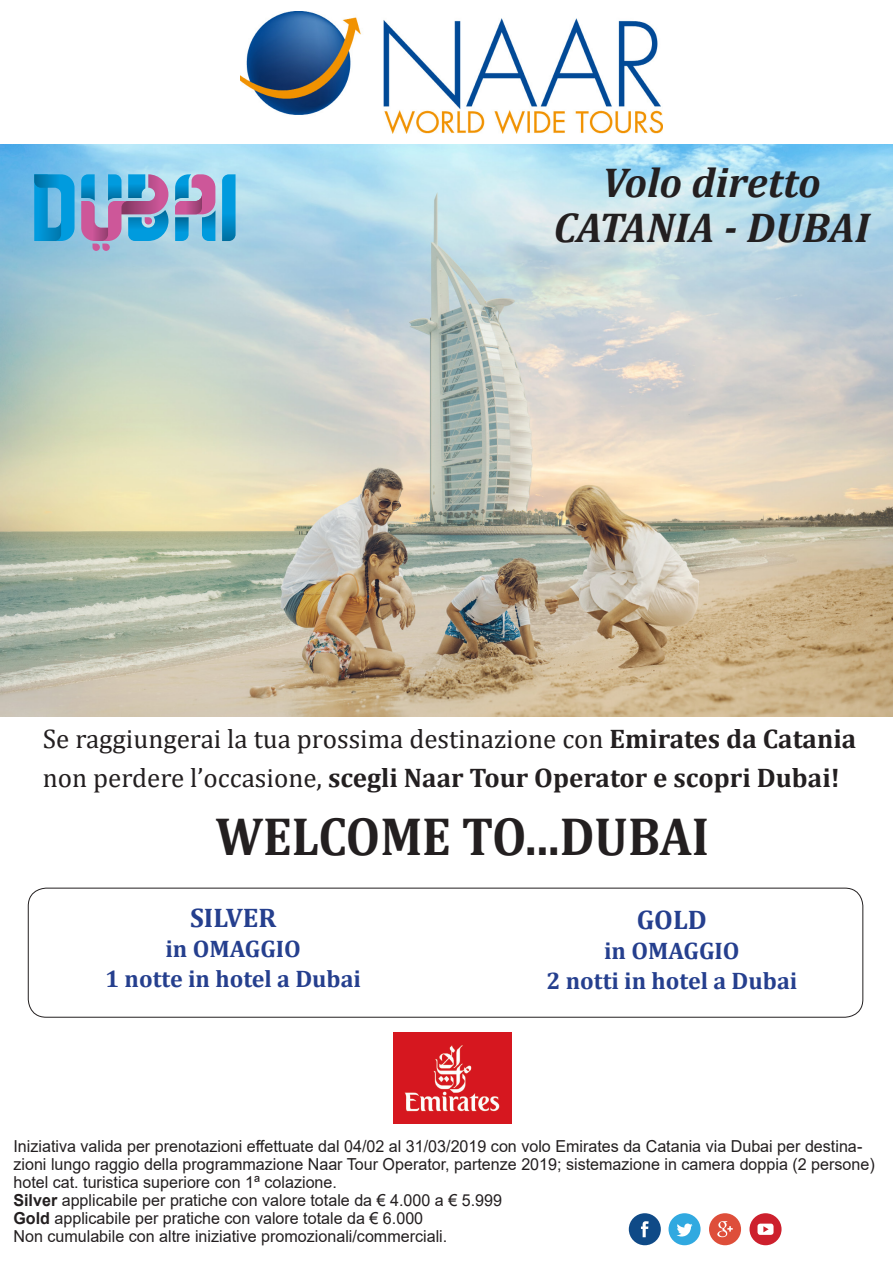
<style>
.page{position:relative;width:893px;height:1263px;background:#fff}
.page>*{position:absolute;margin:0;border:0;box-sizing:border-box;transform-origin:0 0}
.t1{font:700 54px "Cambria";color:#231f20;scale:.92 1}
.t2{font:italic 700 42px "Cambria";color:#231f20}
.t3{font:27px "Cambria";color:#231f20}
.t4{font:700 27px "Cambria";color:#231f20}
.t5{font:700 27px "Cambria";color:#253f8e}
.t6{font:700 24px "Cambria";color:#253f8e}
.t7{font:16.5px/18px "Arial";color:#231f20}
.s1{font-weight:700}
.s2{font-weight:400}
</style>
<div class="page">
<img style="left:240px;top:12px;width:422px;height:122px">
<div style="left:629px;top:1213px;width:32px;height:32px;background:#0f4a87;border-radius:50%"></div>
<svg style="left:641px;top:1221px;width:8px;height:16px"></svg>
<div style="left:668px;top:1213px;width:33px;height:32px;background:#31a9e0;border-radius:50%"></div>
<svg style="left:677px;top:1223px;width:16px;height:13px"></svg>
<div style="left:709px;top:1213px;width:32px;height:32px;background:#de4e3a;border-radius:50%"></div>
<svg style="left:717px;top:1221px;width:16px;height:16px"></svg>
<div style="left:749px;top:1213px;width:32px;height:32px;background:#cd202d;border-radius:50%"></div>
<svg style="left:757px;top:1223px;width:16px;height:12px"></svg>
<img style="left:0;top:145px;width:893px;height:571px">
<img style="left:394px;top:1032px;width:118px;height:91px">
<div style="left:28px;top:888px;width:835px;height:129px;border:1px solid #231f20;border-radius:18px"></div>
<svg style="left:175px;top:174px;width:40px;height:67px;background:#7a8fc0"></svg>
<svg style="left:222px;top:174px;width:14px;height:67px"></svg>
<svg style="left:81px;top:174px;width:87px;height:77px;background:#8095c2"></svg>
<svg style="left:34px;top:174px;width:41px;height:67px;background:#1d9dd6"></svg>
<p class="t2" style="left:602px;top:153px;width:220px">Volo diretto</p>
<p class="t2" style="left:553px;top:198px;width:317px">CATANIA - DUBAI</p>
<p class="t3" style="left:43px;top:723px;width:815px">Se raggiungerai la tua prossima destinazione con <span class="s1">Emirates da Catania</span></p>
<p class="t4" style="left:43px;top:759px;width:798px"><span class="s2">non perdere l’occasione,</span> scegli Naar Tour Operator e scopri Dubai!</p>
<p class="t1" style="left:216px;top:799px;width:538px">WELCOME TO...DUBAI</p>
<p class="t5" style="left:190px;top:899px;width:88px">SILVER</p>
<p class="t6" style="left:165px;top:932px;width:137px">in OMAGGIO</p>
<p class="t6" style="left:105px;top:962px;width:257px">1 notte in hotel a Dubai</p>
<p class="t5" style="left:637px;top:901px;width:72px">GOLD</p>
<p class="t6" style="left:604px;top:934px;width:137px">in OMAGGIO</p>
<p class="t6" style="left:546px;top:964px;width:253px">2 notti in hotel a Dubai</p>
<p class="t7" style="left:13px;top:1137px;width:863px">Iniziativa valida per prenotazioni effettuate dal 04/02 al 31/03/2019 con volo Emirates da Catania via Dubai per destina&shy;zioni lungo raggio della programmazione Naar Tour Operator, partenze 2019; sistemazione in camera doppia (2 persone) hotel cat. turistica superiore con 1ª colazione.</p>
<p class="t7" style="left:13px;top:1191px;width:490px"><span class="s1">Silver</span> applicabile per pratiche con valore totale da € 4.000 a € 5.999</p>
<p class="t7" style="left:13px;top:1209px;width:411px"><span class="s1">Gold</span> applicabile per pratiche con valore totale da € 6.000</p>
<p class="t7" style="left:13px;top:1227px;width:435px">Non cumulabile con altre iniziative promozionali/commerciali.</p>
</div>
